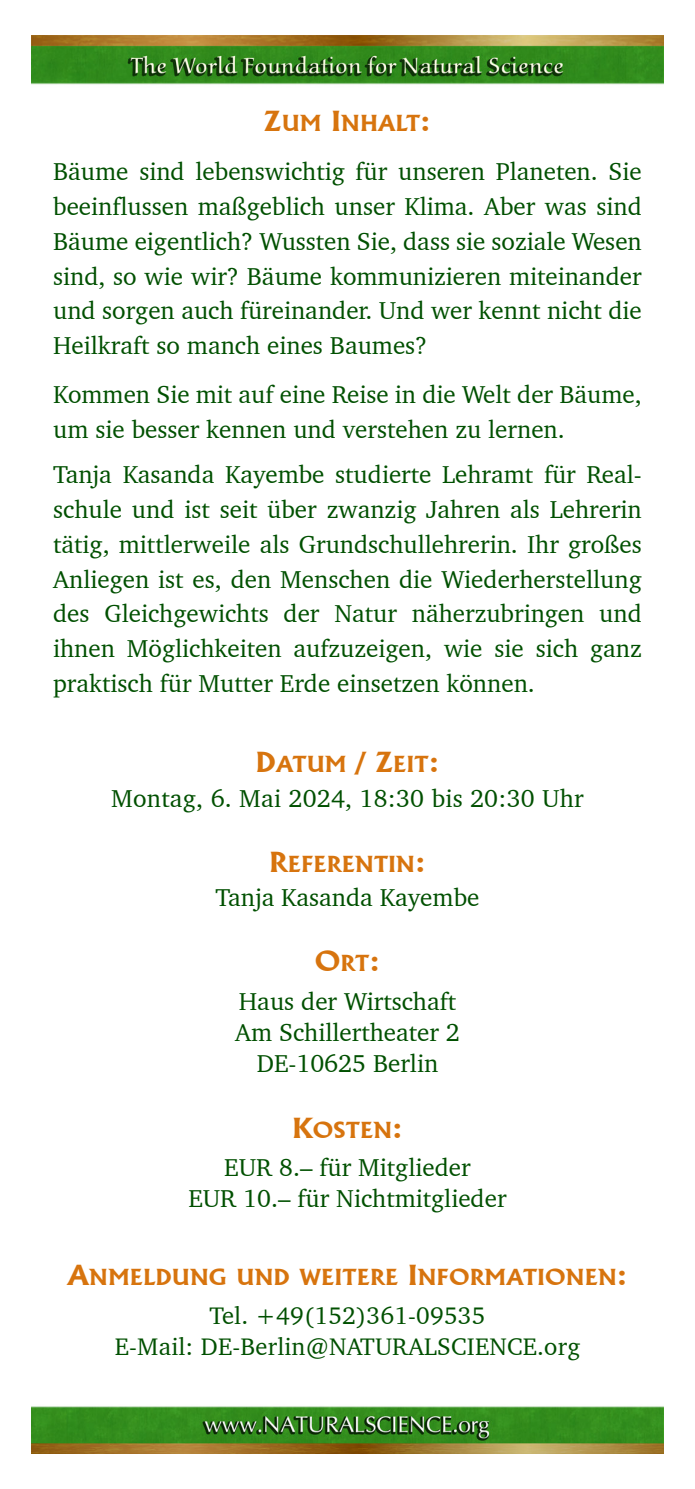
<style>
.page{position:relative;width:695px;height:1489px;background:#fff}
.page>*{position:absolute;margin:0;border:0;box-sizing:border-box;transform-origin:0 0}
.t1{font:27px "Flareserif 821 BT Bold SC800";color:#d7740e;scale:1.1 1}
._2_text{font:25px/34.8px "Charter BT";color:#005000;text-align:justify}
._1_titel_enchanted{font:25px/31.2px "Charter BT";color:#005000;text-align:center}
.short_Text{font:24.5px "Charter BT";letter-spacing:.01em;color:#005000}
._2_text-2{font:21.5px "Flareserif 821 BT Bold SC800";color:#d7740e;scale:1.1 1}
._1_titel_enchanted-2{font:21.5px "Flareserif 821 BT Bold SC800";color:#d7740e;scale:1.1 1}
.s1{font-size:27px}
.s2{font-size:21.5px}
</style>
<div class="page">
<img style="left:32px;top:35px;width:631px;height:1418px">
<p class="_2_text-2" style="left:264px;top:110px;width:153px"><span class="s1">Z</span>UM <span class="s1">I</span>NHALT<span class="s1">:</span></p>
<p class="_2_text" style="left:53px;top:154px;width:590px">Bäume sind lebenswichtig für unseren Planeten. Sie beeinflussen maßgeblich unser Klima. Aber was sind Bäume eigentlich? Wussten Sie, dass sie soziale Wesen sind, so wie wir? Bäume kommunizieren miteinander und sorgen auch füreinander. Und wer kennt nicht die Heilkraft so manch eines Baumes?</p>
<p class="_2_text" style="left:53px;top:376px;width:590px">Kommen Sie mit auf eine Reise in die Welt der Bäume, um sie besser kennen und verstehen zu lernen.</p>
<p class="_2_text" style="left:53px;top:457px;width:590px">Tanja Kasanda Kayembe studierte Lehramt für Real&shy;schule und ist seit über zwanzig Jahren als Lehrerin tätig, mittlerweile als Grundschullehrerin. Ihr großes Anliegen ist es, den Menschen die Wiederherstellung des Gleichgewichts der Natur näherzubringen und ihnen Möglichkeiten aufzuzeigen, wie sie sich ganz praktisch für Mutter Erde einsetzen können.</p>
<p class="_2_text-2" style="left:255px;top:750px;width:169px"><span class="s1">D</span>ATUM <span class="s1">/ Z</span>EIT<span class="s1">:</span></p>
<p class="_2_text" style="left:111px;top:780px;width:474px">Montag, 6. Mai 2024, 18:30 bis 20:30 Uhr</p>
<p class="_2_text-2" style="left:269px;top:850px;width:144px"><span class="s1">R</span>EFERENTIN<span class="s1">:</span></p>
<p class="_2_text" style="left:215px;top:879px;width:265px">Tanja Kasanda Kayembe</p>
<p class="t1" style="left:315px;top:944px;width:61px">O<span class="s2">RT</span>:</p>
<p class="_1_titel_enchanted" style="left:235px;top:985px;width:226px">Haus der Wirtschaft<br>Am Schillertheater 2<br>DE-10625 Berlin</p>
<p class="_1_titel_enchanted-2" style="left:292px;top:1116px;width:102px"><span class="s1">K</span>OSTEN<span class="s1">:</span></p>
<p class="_1_titel_enchanted" style="left:188px;top:1151px;width:320px">EUR 8.– für Mitglieder<br>EUR 10.– für Nichtmitglieder</p>
<p class="_2_text-2" style="left:67px;top:1263px;width:510px"><span class="s1">A</span>NMELDUNG UND WEITERE <span class="s1">I</span>NFORMATIONEN<span class="s1">:</span></p>
<p class="short_Text" style="left:209px;top:1299px;width:277px">Tel. +49(152)361-09535</p>
<p class="short_Text" style="left:115px;top:1331px;width:467px">E-Mail: DE-Berlin@NATURALSCIENCE.org</p>
</div>
